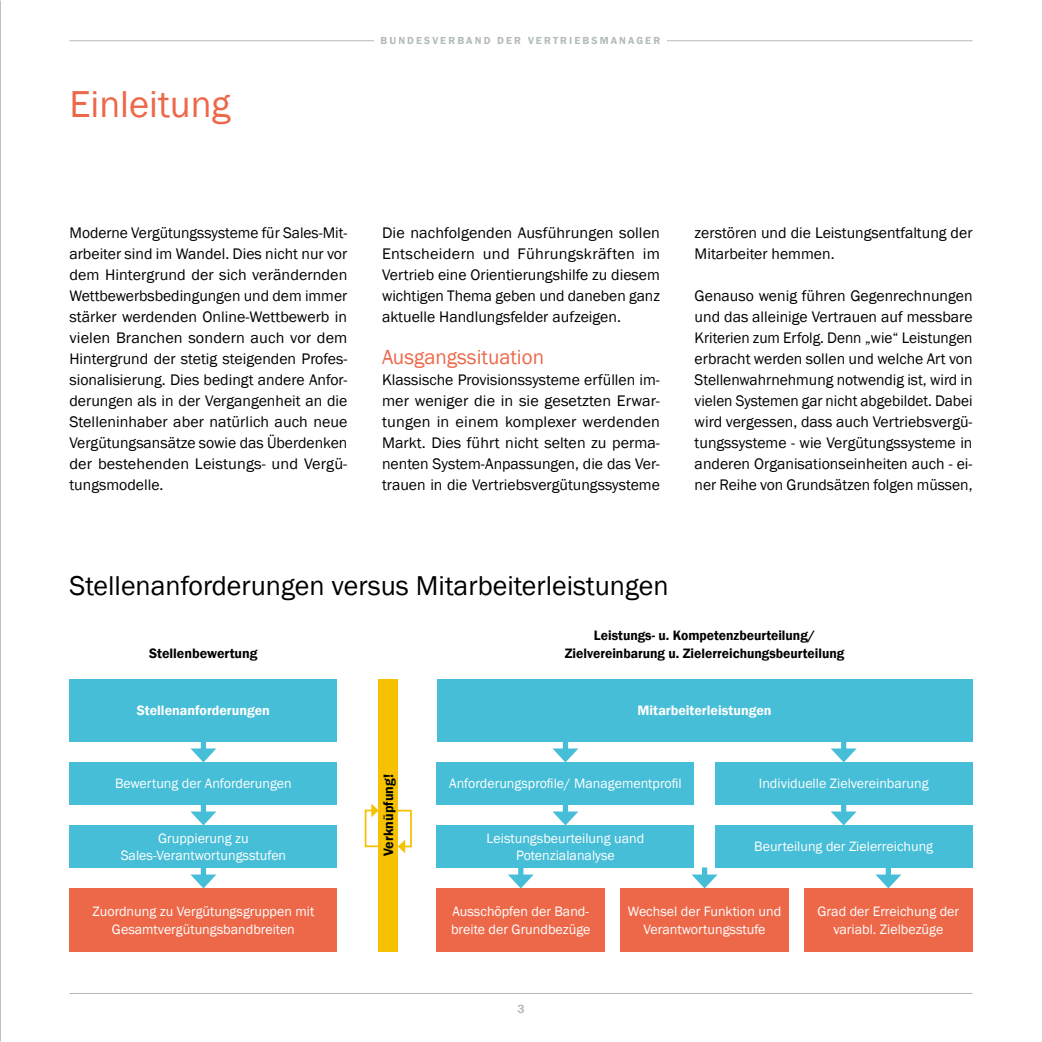
<style>
.page{position:relative;width:1042px;height:1042px;background:#fff}
.page>*{position:absolute;margin:0;border:0;box-sizing:border-box;transform-origin:0 0}
.t1{font:38.5px "Franklin Gothic";color:#ed6849}
.t2{font:28px "Franklin Gothic";color:#000}
.t3{font:21px "Franklin Gothic";color:#ed6849}
.t4{font:15.75px/21px "Franklin Gothic";color:#000;text-align:justify}
.t5{font:14px/17.5px "Franklin Gothic";color:#fff;text-align:center}
.t6{font:600 14px/17.5px "Franklin Gothic";color:#000;text-align:center}
.t7{font:600 14px "Franklin Gothic";color:#fff}
.t8{font:600 12.25px "Franklin Gothic";color:#b3bcb5}
.t9{font:600 10.5px "Franklin Gothic";letter-spacing:.2em;color:#b3bcb5}
</style>
<div class="page">
<hr style="left:69px;top:40px;width:903px;height:1px;background:#b3bcb5">
<div style="left:374px;top:37px;width:293px;height:8px;background:#fff"></div>
<hr style="left:69px;top:993px;width:903px;height:1px;background:#b3bcb5">
<div style="left:69px;top:678px;width:268px;height:63px;background:#46bed7"></div>
<div style="left:437px;top:678px;width:535px;height:63px;background:#46bed7"></div>
<div style="left:69px;top:762px;width:268px;height:42px;background:#46bed7"></div>
<div style="left:437px;top:762px;width:257px;height:42px;background:#46bed7"></div>
<div style="left:715px;top:762px;width:257px;height:42px;background:#46bed7"></div>
<div style="left:69px;top:825px;width:268px;height:42px;background:#46bed7"></div>
<div style="left:437px;top:825px;width:257px;height:42px;background:#46bed7"></div>
<div style="left:715px;top:825px;width:257px;height:42px;background:#46bed7"></div>
<div style="left:69px;top:888px;width:268px;height:63px;background:#ed6849"></div>
<div style="left:804px;top:888px;width:168px;height:63px;background:#ed6849"></div>
<div style="left:437px;top:888px;width:168px;height:63px;background:#ed6849"></div>
<div style="left:620px;top:888px;width:169px;height:63px;background:#ed6849"></div>
<div style="left:201px;top:741px;width:5px;height:12px;background:#46bed7"></div>
<svg style="left:190px;top:748px;width:26px;height:14px"></svg>
<div style="left:563px;top:741px;width:5px;height:12px;background:#46bed7"></div>
<svg style="left:552px;top:748px;width:26px;height:14px"></svg>
<div style="left:841px;top:741px;width:5px;height:12px;background:#46bed7"></div>
<svg style="left:831px;top:748px;width:25px;height:14px"></svg>
<div style="left:201px;top:804px;width:5px;height:12px;background:#46bed7"></div>
<svg style="left:190px;top:811px;width:26px;height:14px"></svg>
<div style="left:563px;top:804px;width:5px;height:12px;background:#46bed7"></div>
<svg style="left:552px;top:811px;width:26px;height:14px"></svg>
<div style="left:841px;top:804px;width:5px;height:12px;background:#46bed7"></div>
<svg style="left:831px;top:811px;width:25px;height:14px"></svg>
<div style="left:201px;top:867px;width:5px;height:12px;background:#46bed7"></div>
<svg style="left:190px;top:874px;width:26px;height:14px"></svg>
<div style="left:518px;top:867px;width:5px;height:12px;background:#46bed7"></div>
<svg style="left:508px;top:874px;width:26px;height:14px"></svg>
<div style="left:702px;top:867px;width:5px;height:12px;background:#46bed7"></div>
<svg style="left:691px;top:874px;width:26px;height:14px"></svg>
<div style="left:886px;top:867px;width:5px;height:12px;background:#46bed7"></div>
<svg style="left:875px;top:874px;width:26px;height:14px"></svg>
<svg style="left:364px;top:803px;width:14px;height:45px"></svg>
<div style="left:378px;top:678px;width:20px;height:273px;background:#f5c100"></div>
<svg style="left:398px;top:809px;width:14px;height:44px"></svg>
<h1 class="t1" style="left:69px;top:81px;width:163px">Einleitung</h1>
<p class="t9" style="left:380px;top:34px;width:281px">BUNDESVERBAND DER VERTRIEBSMANAGER</p>
<p class="t4" style="left:69px;top:222px;width:279px">Moderne Vergütungssysteme für Sales-Mit&shy;arbeiter sind im Wandel. Dies nicht nur vor dem Hintergrund der sich verändernden Wettbewerbsbedingungen und dem immer stärker werdenden Online-Wettbewerb in vielen Branchen sondern auch vor dem Hintergrund der stetig steigenden Profes&shy;sionalisierung. Dies bedingt andere Anfor&shy;derungen als in der Vergangenheit an die Stelleninhaber aber natürlich auch neue Vergütungsansätze sowie das Überdenken der bestehenden Leistungs- und Vergü&shy;tungsmodelle.</p>
<p class="t4" style="left:382px;top:222px;width:279px">Die nachfolgenden Ausführungen sollen Entscheidern und Führungskräften im Vertrieb eine Orientierungshilfe zu diesem wichtigen Thema geben und daneben ganz aktuelle Handlungsfelder aufzeigen.</p>
<h3 class="t3" style="left:382px;top:343px;width:163px">Ausgangssituation</h3>
<p class="t4" style="left:382px;top:369px;width:279px">Klassische Provisionssysteme erfüllen im&shy;mer weniger die in sie gesetzten Erwar&shy;tungen in einem komplexer werdenden Markt. Dies führt nicht selten zu perma&shy;nenten System-Anpassungen, die das Ver&shy;trauen in die Vertriebsvergütungssysteme</p>
<p class="t4" style="left:694px;top:222px;width:279px">zerstören und die Leistungsentfaltung der<br>Mitarbeiter hemmen.</p>
<p class="t4" style="left:694px;top:285px;width:279px">Genauso wenig führen Gegenrechnungen und das alleinige Vertrauen auf messbare Kriterien zum Erfolg. Denn „wie“ Leistungen erbracht werden sollen und welche Art von Stellenwahrnehmung notwendig ist, wird in vielen Systemen gar nicht abgebildet. Dabei wird vergessen, dass auch Vertriebsvergü&shy;tungssysteme - wie Vergütungssysteme in anderen Organisationseinheiten auch - ei&shy;ner Reihe von Grundsätzen folgen müssen,</p>
<h2 class="t2" style="left:69px;top:568px;width:601px">Stellenanforderungen versus Mitarbeiterleistungen</h2>
<p class="t6" style="left:149px;top:644px;width:110px">Stellenbewertung</p>
<p class="t7" style="left:137px;top:701px;width:135px">Stellenanforderungen</p>
<p class="t6" style="left:565px;top:627px;width:281px">Leistungs- u. Kompetenzbeurteilung/<br>Zielvereinbarung u. Zielerreichungsbeurteilung</p>
<p class="t7" style="left:637px;top:701px;width:136px">Mitarbeiterleistungen</p>
<p class="t6" style="left:380px;top:856px;width:83px;rotate:-90deg">Verknüpfung!</p>
<p class="t5" style="left:115px;top:775px;width:178px">Bewertung der Anforderungen</p>
<p class="t5" style="left:449px;top:775px;width:234px">Anforderungsprofile/ Managementprofil</p>
<p class="t5" style="left:759px;top:775px;width:171px">Individuelle Zielvereinbarung</p>
<p class="t5" style="left:121px;top:829px;width:167px">Gruppierung zu<br>Sales-Verantwortungsstufen</p>
<p class="t5" style="left:487px;top:829px;width:159px">Leistungsbeurteilung uand<br>Potenzialanalyse</p>
<p class="t5" style="left:754px;top:838px;width:180px">Beurteilung der Zielerreichung</p>
<p class="t5" style="left:93px;top:903px;width:223px">Zuordnung zu Vergütungsgruppen mit<br>Gesamtvergütungsbandbreiten</p>
<p class="t5" style="left:817px;top:903px;width:143px">Grad der Erreichung der variabl. Zielbezüge</p>
<p class="t5" style="left:451px;top:903px;width:141px;text-align:left">Ausschöpfen der Band&shy;breite der Grundbezüge</p>
<p class="t5" style="left:628px;top:903px;width:155px">Wechsel der Funktion und<br>Verantwortungsstufe</p>
<p class="t8" style="left:517px;top:1002px;width:9px">3</p>
</div>
